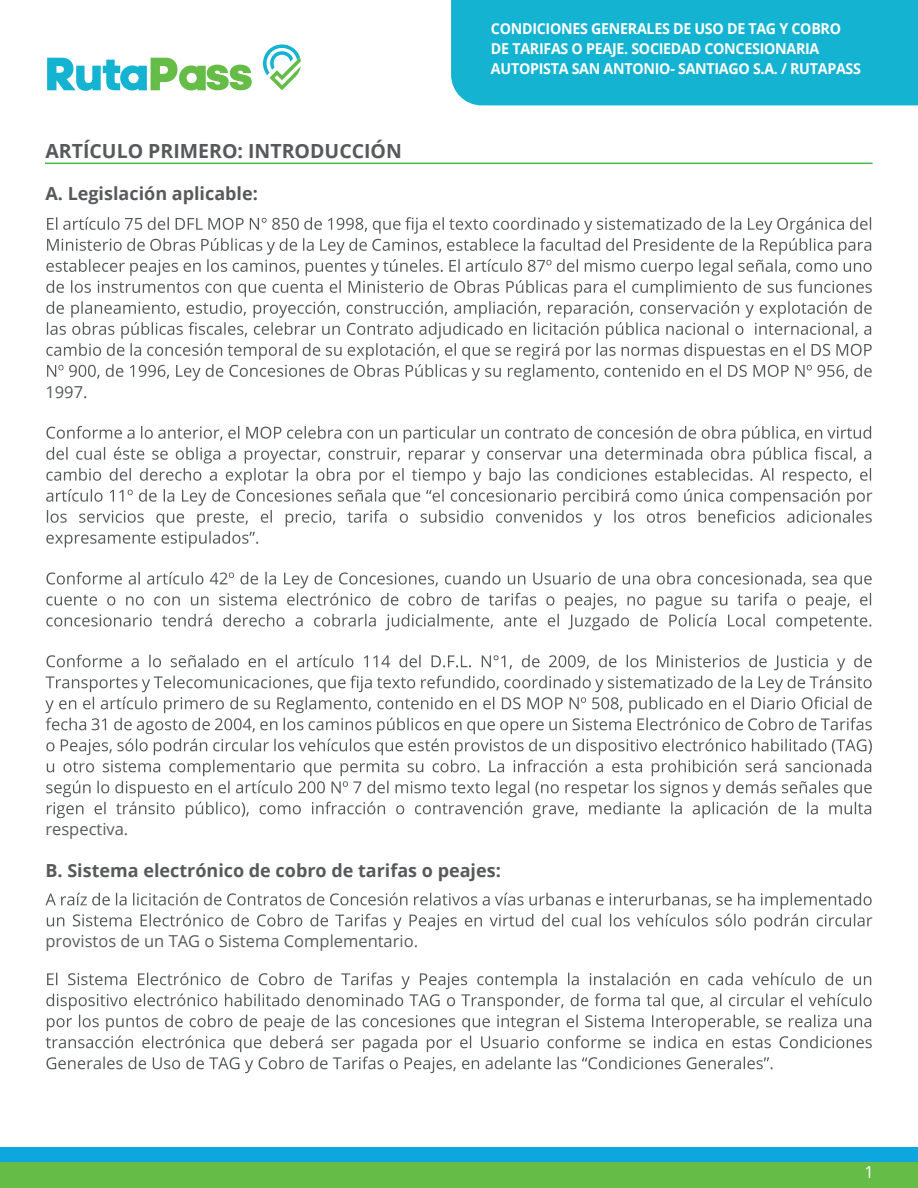
<style>
.page{position:relative;width:918px;height:1188px;background:#fff}
.page>*{position:absolute;margin:0;border:0;box-sizing:border-box;transform-origin:0 0}
.t1{font:700 19.5px "Open Sans";color:#575a5b}
.t2{font:700 18px "Open Sans";color:#575a5b}
.t3{font:18px "Open Sans";color:#fff}
.t4{font:16.5px "Open Sans";color:#575a5b}
.t5{font:700 15px/20.1px "Open Sans";letter-spacing:-.02em;color:#fff;scale:.95 1}
</style>
<div class="page">
<svg style="left:46px;top:217px;width:826px;height:164px"></svg>
<svg style="left:46px;top:426px;width:826px;height:122px"></svg>
<svg style="left:46px;top:572px;width:826px;height:58px"></svg>
<svg style="left:45px;top:655px;width:827px;height:163px"></svg>
<svg style="left:45px;top:893px;width:827px;height:37px"></svg>
<svg style="left:46px;top:973px;width:826px;height:100px"></svg>
<hr style="left:45px;top:163px;width:828px;height:1px;background:#45b749">
<svg style="left:47px;top:58px;width:205px;height:33px"></svg>
<svg style="left:263px;top:44px;width:38px;height:46px"></svg>
<div style="left:0;top:1161px;width:918px;height:27px;background:#65bc46"></div>
<div style="left:0;top:1147px;width:918px;height:14px;background:#0ea6df"></div>
<div style="left:451px;top:0;width:467px;height:105px;background:#14b3d2"></div>
<h1 class="t1" style="left:45px;top:137px;width:358px">ARTÍCULO PRIMERO: INTRODUCCIÓN</h1>
<p class="t2" style="left:45px;top:180px;width:214px">A. Legislación aplicable:</p>
<p class="t4" style="left:45px;top:380px;width:44px">1997.</p>
<p class="t5" style="left:491px;top:18px;width:391px">CONDICIONES GENERALES DE USO DE TAG Y COBRO<br>DE TARIFAS O PEAJE. SOCIEDAD CONCESIONARIA<br>AUTOPISTA SAN ANTONIO- SANTIAGO S.A. / RUTAPASS</p>
<p class="t4" style="left:45px;top:818px;width:84px">respectiva.</p>
<p class="t2" style="left:45px;top:857px;width:457px">B. Sistema electrónico de cobro de tarifas o peajes:</p>
<p class="t4" style="left:45px;top:930px;width:374px">provistos de un TAG o Sistema Complementario.</p>
<p class="t3" style="left:856px;top:1152px;width:19px">1<sub>1</sub></p>
</div>
